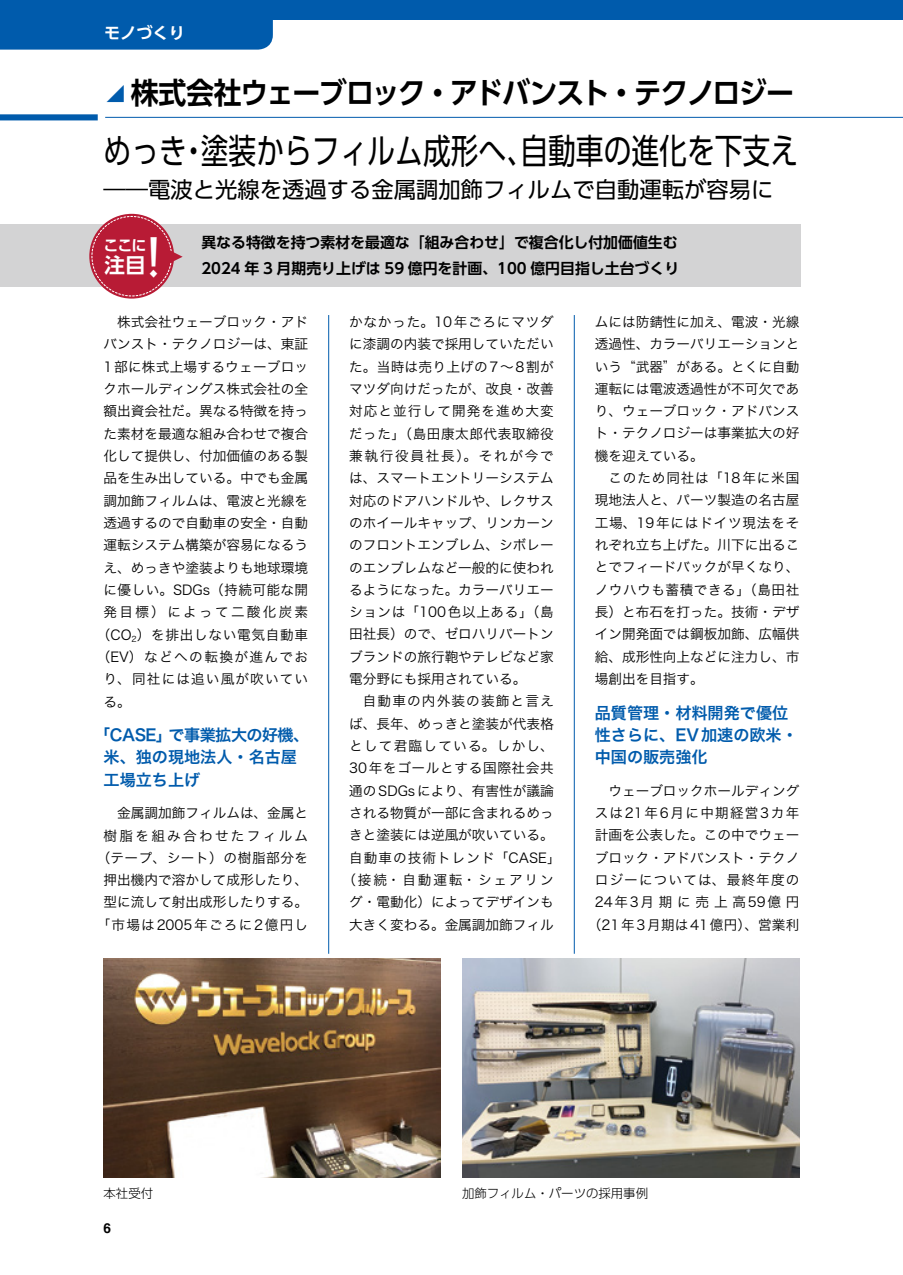
<style>
.page{position:relative;width:903px;height:1275px;background:#fff}
.page>*{position:absolute;margin:0;border:0;box-sizing:border-box;transform-origin:0 0}
.t1{font:34.65px "UD Shin Go Pr 6 N";color:#000;scale:.8 1}
.t2{font:700 29.75px "UD Shin Go Pr 6 N De";letter-spacing:-.05em;color:#000;scale:.94 1}
.t3{font:22.4px "UD Shin Go Pr 6 N";color:#000}
.t4{font:700 20.65px "UD Shin Go Pr 6 N De";color:#fff}
.t5{font:700 17.15px "UD Shin Go Pr 6 N De";color:#005bac}
.t6{font:16.1px/22.4px "Hiragino Sans Pr 6 N W6";color:#005bac}
.t7{font:700 16.1px "UD Shin Go Pr 6 N De";color:#fff}
.t8{font:700 15.05px "UD Shin Go Pr 6 N De";color:#fff}
.t9{font:700 14.88px/26.1px "UD Shin Go Pr 6 N De";color:#000}
.t10{font:13.65px/22.4px "Hiragino Sans Pr 6 N W3";color:#000;text-align:justify}
.t11{font:13.65px "Hiragino Sans Pr 6 N W3";letter-spacing:.03em;color:#000}
.t12{font:13.65px "Hiragino Sans Pr 6 N W3";letter-spacing:.05em;color:#000}
.t13{font:13.65px "Hiragino Sans Pr 6 N W3";letter-spacing:.075em;color:#000}
.t14{font:13.65px "Hiragino Sans Pr 6 N W3";letter-spacing:.1em;color:#000}
.t15{font:13.65px "Hiragino Sans Pr 6 N W3";letter-spacing:.045em;color:#000}
.t16{font:13.65px "Hiragino Sans Pr 6 N W3";letter-spacing:.08em;color:#000}
.t17{font:13.65px "Hiragino Sans Pr 6 N W3";letter-spacing:.09em;color:#000}
.t18{font:13.65px "Hiragino Sans Pr 6 N W3";letter-spacing:.135em;color:#000}
.t19{font:13.65px "Hiragino Sans Pr 6 N W3";letter-spacing:.165em;color:#000}
.t20{font:13.65px "Hiragino Sans Pr 6 N W3";letter-spacing:.085em;color:#000}
.t21{font:700 13.65px "Helvetica";color:#000}
.t22{font:300 12.42px "UD Shin Go Pr 6 N";color:#000}
.s1{font-family:"Takamodern Min";font-weight:500;font-size:44.98px}
</style>
<div class="page">
<div style="left:0;top:0;width:903px;height:20px;background:#005bac"></div>
<div style="left:0;top:114px;width:98px;height:6px;background:#005bac"></div>
<hr style="left:105px;top:117px;width:798px;height:1px;background:#005bac">
<div style="left:0;top:20px;width:273px;height:30px;background:#005bac"></div>
<div style="left:0;top:225px;width:800px;height:62px;background:#d3d3d4"></div>
<div style="left:89px;top:214px;width:85px;height:85px;background:#b81b35;border-radius:50%"></div>
<svg style="left:170px;top:249px;width:13px;height:15px"></svg>
<hr style="left:328px;top:315px;width:1px;height:639px;background:#005bac">
<hr style="left:574px;top:315px;width:1px;height:639px;background:#005bac">
<img style="left:104px;top:959px;width:337px;height:218px">
<img style="left:462px;top:959px;width:337px;height:218px">
<p class="t7" style="left:104px;top:20px;width:82px">モノづくり</p>
<h2 class="t2" style="left:131px;top:69px;width:707px">株式会社ウェーブロック・アドバンスト・テクノロジー</h2>
<h1 class="t1" style="left:104px;top:123px;width:870px">めっき・塗装からフィルム成形へ、自動車の進化を下支え</h1>
<h3 class="t3" style="left:104px;top:171px;width:671px">――電波と光線を透過する金属調加飾フィルムで自動運転が容易に</h3>
<p class="t9" style="left:201px;top:229px;width:479px">異なる特徴を持つ素材を最適な「組み合わせ」で複合化し付加価値生む<br>2024 年 3 月期売り上げは 59 億円を計画、100 億円目指し土台づくり</p>
<p class="t5" style="left:107px;top:79px;width:19px">◢</p>
<h3 class="t4" style="left:104px;top:248px;width:73px">注目<span class="s1">！</span></h3>
<p class="t8" style="left:104px;top:233px;width:44px">ここに</p>
<p class="t10" style="left:117px;top:310px;width:192px">株式会社ウェーブロック・アド</p>
<p class="t10" style="left:104px;top:332px;width:206px">バンスト・テクノロジーは、東証</p>
<p class="t10" style="left:104px;top:354px;width:206px">1部に株式上場するウェーブロッ</p>
<p class="t10" style="left:104px;top:377px;width:206px">クホールディングス株式会社の全</p>
<p class="t10" style="left:104px;top:399px;width:206px">額出資会社だ。異なる特徴を持っ</p>
<p class="t10" style="left:104px;top:421px;width:206px">た素材を最適な組み合わせで複合</p>
<p class="t10" style="left:104px;top:444px;width:206px">化して提供し、付加価値のある製</p>
<p class="t10" style="left:104px;top:466px;width:206px">品を生み出している。中でも金属</p>
<p class="t10" style="left:104px;top:488px;width:206px">調加飾フィルムは、電波と光線を</p>
<p class="t10" style="left:104px;top:511px;width:206px">透過するので自動車の安全・自動</p>
<p class="t10" style="left:104px;top:533px;width:206px">運転システム構築が容易になるう</p>
<p class="t10" style="left:104px;top:555px;width:206px">え、めっきや塗装よりも地球環境</p>
<p class="t11" style="left:104px;top:578px;width:206px">に優しい。SDGs（持続可能な開</p>
<p class="t19" style="left:104px;top:600px;width:206px">発目標）によって二酸化炭素</p>
<p class="t12" style="left:97px;top:622px;width:213px">（CO<sub>2</sub>）を排出しない電気自動車</p>
<p class="t14" style="left:97px;top:645px;width:213px">（EV）などへの転換が進んでお</p>
<p class="t16" style="left:104px;top:667px;width:206px">り、同社には追い風が吹いてい</p>
<p class="t10" style="left:104px;top:689px;width:29px">る。</p>
<p class="t6" style="left:104px;top:723px;width:207px;text-indent:-9px">「CASE」で事業拡大の好機、米、独の現地法人・名古屋工場立ち上げ</p>
<p class="t10" style="left:97px;top:801px;width:213px;text-align:right">金属調加飾フィルムは、金属と<br>樹脂を組み合わせたフィルム（テープ、シート）の樹脂部分を押出機内で溶かして成形したり、型に流して射出成形したりする。「市場は2005年ごろに2億円し</p>
<p class="t10" style="left:349px;top:310px;width:206px">かなかった。10年ごろにマツダに漆調の内装で採用していただいた。当時は売り上げの7～8割がマツダ向けだったが、改良・改善対応と並行して開発を進め大変だった」（島田康太郎代表取締役兼執行役員社長）。それが今では、スマートエントリーシステム対応のドアハンドルや、レクサスのホイールキャップ、リンカーンのフロントエンブレム、シボレーのエンブレムなど一般的に使われるようになった。カラーバリエーションは「100色以上ある」（島田社長）ので、ゼロハリバートンブランドの旅行鞄やテレビなど家電分野にも採用されている。</p>
<p class="t20" style="left:363px;top:689px;width:192px">自動車の内外装の装飾と言え</p>
<p class="t10" style="left:349px;top:711px;width:206px">ば、長年、めっきと塗装が代表格</p>
<p class="t17" style="left:349px;top:734px;width:206px">として君臨している。しかし、</p>
<p class="t15" style="left:349px;top:756px;width:206px">30年をゴールとする国際社会共</p>
<p class="t10" style="left:349px;top:778px;width:206px">通のSDGsにより、有害性が議論</p>
<p class="t10" style="left:349px;top:801px;width:206px">される物質が一部に含まれるめっ</p>
<p class="t10" style="left:349px;top:823px;width:206px">きと塗装には逆風が吹いている。</p>
<p class="t13" style="left:349px;top:845px;width:213px">自動車の技術トレンド「CASE」</p>
<p class="t18" style="left:342px;top:868px;width:213px">（接続・自動運転・シェアリン</p>
<p class="t10" style="left:349px;top:890px;width:206px">グ・電動化）によってデザインも</p>
<p class="t10" style="left:349px;top:912px;width:206px">大きく変わる。金属調加飾フィル</p>
<p class="t10" style="left:595px;top:310px;width:206px">ムには防錆性に加え、電波・光線透過性、カラーバリエーションという“武器”がある。とくに自動運転には電波透過性が不可欠であり、ウェーブロック・アドバンスト・テクノロジーは事業拡大の好機を迎えている。</p>
<p class="t10" style="left:595px;top:466px;width:206px;text-indent:14px">このため同社は「18年に米国現地法人と、パーツ製造の名古屋工場、19年にはドイツ現法をそれぞれ立ち上げた。川下に出ることでフィードバックが早くなり、ノウハウも蓄積できる」（島田社長）と布石を打った。技術・デザイン開発面では鋼板加飾、広幅供給、成形性向上などに注力し、市場創出を目指す。</p>
<p class="t6" style="left:595px;top:701px;width:205px">品質管理・材料開発で優位性さらに、EV加速の欧米・中国の販売強化</p>
<p class="t10" style="left:588px;top:778px;width:213px;text-align:right">ウェーブロックホールディング<br>スは21年6月に中期経営3カ年計画を公表した。この中でウェーブロック・アドバンスト・テクノロジーについては、最終年度の<br>24年3月期に売上高59億円（21年3月期は41億円）、営業利</p>
<p class="t22" style="left:104px;top:1183px;width:51px">本社受付</p>
<p class="t22" style="left:462px;top:1183px;width:188px">加飾フィルム・パーツの採用事例</p>
<p class="t21" style="left:104px;top:1217px;width:9px">6</p>
</div>
